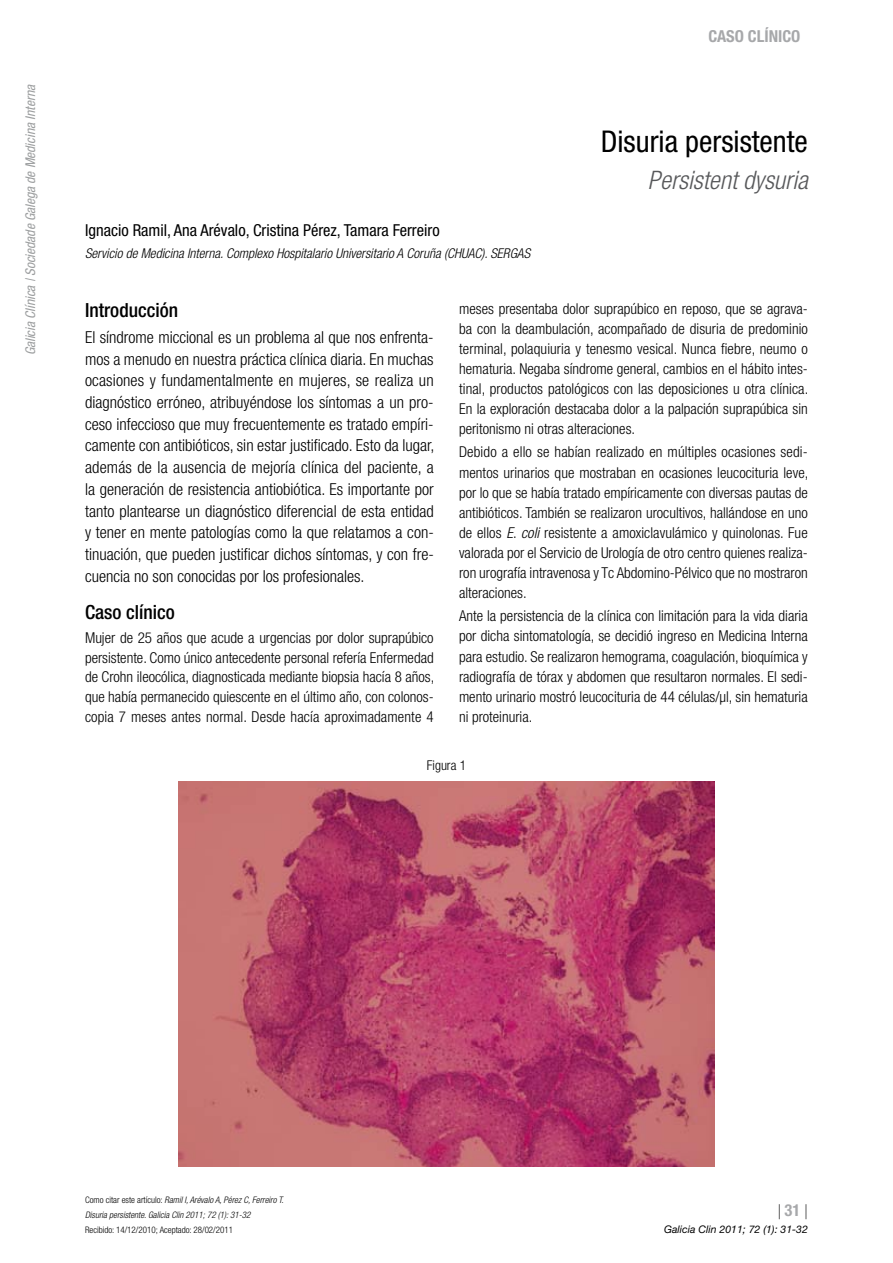
<style>
.page{position:relative;width:893px;height:1263px;background:#fff}
.page>*{position:absolute;margin:0;border:0;box-sizing:border-box;transform-origin:0 0}
.t1{font:condensed 30px "Helvetica Neue";color:#000}
.t2{font:italic 300 condensed 25.5px "Helvetica Neue";color:#57585a}
.t3{font:500 condensed 19.5px "Helvetica Neue";color:#000}
.t4{font:300 condensed 16.5px/21.8px "Helvetica Neue";color:#000;text-align:justify}
.t5{font:condensed 16.5px "Helvetica Neue";color:#000}
.t6{font:700 condensed 16.5px "Helvetica Neue";color:#a7a8aa}
.t7{font:300 condensed 15px/20.1px "Helvetica Neue";color:#000;text-align:justify}
.t8{font:100 15px "Helvetica Neue";color:#000}
.t9{font:italic 300 condensed 13.5px "Helvetica Neue";color:#000}
.t10{font:italic condensed 13.5px "Helvetica Neue";color:#9c9e9f}
.t11{font:300 condensed 13.5px "Helvetica Neue";color:#000}
.t12{font:italic 10.5px "Helvetica Neue";color:#000}
.t13{font:italic 300 condensed 9px/15px "Helvetica Neue";color:#000}
.t14{font:300 condensed 9px "Helvetica Neue";color:#000}
.s1{font-style:italic}
.s2{font-style:normal}
.s3{font-weight:700;font-stretch:condensed;font-size:16.5px;color:#a7a8aa}
</style>
<div class="page">
<img style="left:179px;top:781px;width:535px;height:385px">
<p class="t10" style="left:23px;top:355px;width:273px;rotate:-90deg">Galicia Clínica | Sociedade Galega de Medicina Interna</p>
<p class="t6" style="left:708px;top:26px;width:93px">CASO CLÍNICO</p>
<p class="t5" style="left:85px;top:221px;width:356px">Ignacio Ramil, Ana Arévalo, Cristina Pérez, Tamara Ferreiro</p>
<p class="t9" style="left:85px;top:246px;width:447px">Servicio de Medicina Interna. Complexo Hospitalario Universitario A Coruña (CHUAC). SERGAS</p>
<h1 class="t1" style="left:601px;top:124px;width:209px">Disuria persistente</h1>
<h2 class="t2" style="left:648px;top:166px;width:161px">Persistent dysuria</h2>
<h3 class="t3" style="left:85px;top:298px;width:95px">Introducción</h3>
<p class="t4" style="left:85px;top:326px;width:351px">El síndrome miccional es un problema al que nos enfrenta&shy;mos a menudo en nuestra práctica clínica diaria. En muchas ocasiones y fundamentalmente en mujeres, se realiza un diagnóstico erróneo, atribuyéndose los síntomas a un pro&shy;ceso infeccioso que muy frecuentemente es tratado empíri&shy;camente con antibióticos, sin estar justificado. Esto da lugar, además de la ausencia de mejoría clínica del paciente, a la generación de resistencia antiobiótica. Es importante por tanto plantearse un diagnóstico diferencial de esta entidad y tener en mente patologías como la que relatamos a con&shy;tinuación, que pueden justificar dichos síntomas, y con fre&shy;cuencia no son conocidas por los profesionales.</p>
<h3 class="t3" style="left:85px;top:600px;width:91px">Caso clínico</h3>
<p class="t7" style="left:85px;top:627px;width:351px">Mujer de 25 años que acude a urgencias por dolor suprapúbico persistente. Como único antecedente personal refería Enfermedad de Crohn ileocólica, diagnosticada mediante biopsia hacía 8 años, que había permanecido quiescente en el último año, con colonos&shy;copia 7 meses antes normal. Desde hacía aproximadamente 4</p>
<p class="t7" style="left:459px;top:298px;width:351px">meses presentaba dolor suprapúbico en reposo, que se agrava&shy;ba con la deambulación, acompañado de disuria de predominio terminal, polaquiuria y tenesmo vesical. Nunca fiebre, neumo o hematuria. Negaba síndrome general, cambios en el hábito intes&shy;tinal, productos patológicos con las deposiciones u otra clínica.<br>En la exploración destacaba dolor a la palpación suprapúbica sin peritonismo ni otras alteraciones.</p>
<p class="t7" style="left:459px;top:442px;width:351px">Debido a ello se habían realizado en múltiples ocasiones sedi&shy;mentos urinarios que mostraban en ocasiones leucocituria leve, por lo que se había tratado empíricamente con diversas pautas de antibióticos. También se realizaron urocultivos, hallándose en uno de ellos <span class="s1">E</span>. <span class="s1">coli</span> resistente a amoxiclavulámico y quinolonas. Fue valorada por el Servicio de Urología de otro centro quienes realiza&shy;ron urografía intravenosa y Tc Abdomino-Pélvico que no mostraron alteraciones.</p>
<p class="t7" style="left:459px;top:606px;width:350px">Ante la persistencia de la clínica con limitación para la vida diaria por dicha sintomatología, se decidió ingreso en Medicina Interna para estudio. Se realizaron hemograma, coagulación, bioquímica y radiografía de tórax y abdomen que resultaron normales. El sedi&shy;mento urinario mostró leucocituria de 44 células/µl, sin hematuria ni proteinuria.</p>
<p class="t11" style="left:427px;top:757px;width:41px">Figura 1</p>
<p class="t13" style="left:85px;top:1192px;width:200px"><span class="s2">Como citar este artículo:</span> Ramil I, Arévalo A, Pérez C, Ferreiro T.<br>Disuria persistente. Galicia Clin 2011; 72 (1): 31-32</p>
<p class="t14" style="left:85px;top:1225px;width:150px">Recibido: 14/12/2010; Aceptado: 28/02/2011</p>
<p class="t8" style="left:778px;top:1202px;width:32px">|<span class="s3">31</span>|</p>
<p class="t12" style="left:664px;top:1223px;width:145px">Galicia Clin 2011; 72 (1): 31-32</p>
</div>
